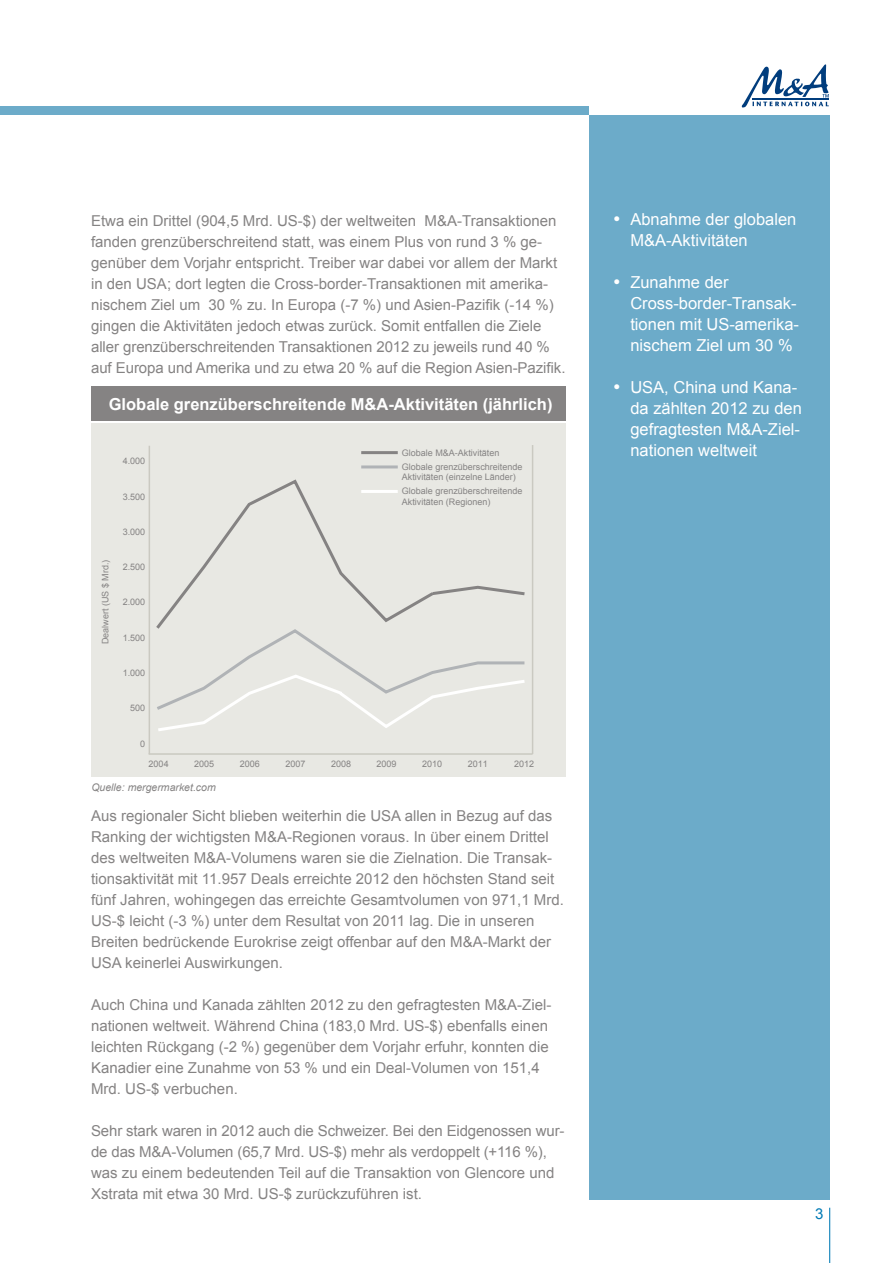
<style>
.page{position:relative;width:893px;height:1263px;background:#fff}
.page>*{position:absolute;margin:0;border:0;box-sizing:border-box;transform-origin:0 0}
.t1{font:16.5px/21px "Arial";color:#fff}
.t2{font:700 16.5px "Arial";color:#fff}
.t3{font:15px/21px "Arial";color:#858383}
.t4{font:900 15px "Arial";color:#fff}
.t5{font:15px "Arial";color:#007ab5}
.t6{font:italic 10.5px "Arial";color:#858383}
.t7{font:9px/13.6px "Arial";color:#858383}
</style>
<div class="page">
<div style="left:589px;top:115px;width:240px;height:1084px;background:#6cabc9"></div>
<div style="left:0;top:106px;width:589px;height:9px;background:#6cabc9"></div>
<hr style="left:829px;top:1208px;width:1px;height:55px;background:#007ab5">
<svg style="left:742px;top:64px;width:87px;height:44px"></svg>
<div style="left:91px;top:424px;width:475px;height:353px;background:#e8e8e3"></div>
<hr style="left:149px;top:753px;width:384px;height:2px;background:#cac9c1">
<hr style="left:532px;top:445px;width:1px;height:309px;background:#cac9c1">
<hr style="left:149px;top:446px;width:1px;height:308px;background:#cac9c1">
<div style="left:91px;top:387px;width:475px;height:34px;background:#858383"></div>
<svg style="left:157px;top:632px;width:368px;height:99px"></svg>
<svg style="left:156px;top:451px;width:369px;height:181px"></svg>
<hr style="left:361px;top:465px;width:37px;height:3px;background:#b0b3b6">
<hr style="left:361px;top:490px;width:37px;height:3px;background:#fff">
<p class="t3" style="left:91px;top:210px;width:476px">Etwa ein Drittel (904,5 Mrd. US-$) der weltweiten M&amp;A-Transaktionen fanden grenzüberschreitend statt, was einem Plus von rund 3 % ge&shy;genüber dem Vorjahr entspricht. Treiber war dabei vor allem der Markt in den USA; dort legten die Cross-border-Transaktionen mit amerika&shy;nischem Ziel um 30 % zu. In Europa (-7 %) und Asien-Pazifik (-14 %) gingen die Aktivitäten jedoch etwas zurück. Somit entfallen die Ziele aller grenzüberschreitenden Transaktionen 2012 zu jeweils rund 40 % auf Europa und Amerika und zu etwa 20 % auf die Region Asien-Pazifik.</p>
<p class="t2" style="left:109px;top:393px;width:445px">Globale grenzüberschreitende M&amp;A-Aktivitäten (jährlich)</p>
<p class="t7" style="left:99px;top:644px;width:86px;rotate:-90deg">Dealwert (US $ Mrd.)</p>
<p class="t7" style="left:123px;top:454px;width:24px">4.000</p>
<p class="t7" style="left:123px;top:490px;width:24px">3.500</p>
<p class="t7" style="left:123px;top:525px;width:24px">3.000</p>
<p class="t7" style="left:123px;top:560px;width:24px">2.500</p>
<p class="t7" style="left:123px;top:596px;width:24px">2.000</p>
<p class="t7" style="left:123px;top:631px;width:24px">1.500</p>
<p class="t7" style="left:123px;top:666px;width:24px">1.000</p>
<p class="t7" style="left:130px;top:701px;width:17px">500</p>
<p class="t7" style="left:140px;top:737px;width:7px">0</p>
<p class="t7" style="left:402px;top:446px;width:122px">Globale M&amp;A-Aktivitäten<br>Globale grenzüberschreitende</p>
<p class="t7" style="left:402px;top:470px;width:122px">Aktivitäten (einzelne Länder)<br>Globale grenzüberschreitende</p>
<p class="t7" style="left:402px;top:495px;width:90px">Aktivitäten (Regionen)</p>
<p class="t7" style="left:149px;top:758px;width:22px">2004</p>
<p class="t7" style="left:194px;top:758px;width:22px">2005</p>
<p class="t7" style="left:240px;top:758px;width:22px">2006</p>
<p class="t7" style="left:285px;top:758px;width:22px">2007</p>
<p class="t7" style="left:331px;top:758px;width:22px">2008</p>
<p class="t7" style="left:377px;top:758px;width:22px">2009</p>
<p class="t7" style="left:422px;top:758px;width:22px">2010</p>
<p class="t7" style="left:468px;top:758px;width:22px">2011</p>
<p class="t7" style="left:514px;top:758px;width:22px">2012</p>
<p class="t6" style="left:91px;top:780px;width:126px">Quelle: mergermarket.com</p>
<p class="t3" style="left:91px;top:805px;width:474px">Aus regionaler Sicht blieben weiterhin die USA allen in Bezug auf das Ranking der wichtigsten M&amp;A-Regionen voraus. In über einem Drittel des weltweiten M&amp;A-Volumens waren sie die Zielnation. Die Transak&shy;tionsaktivität mit 11.957 Deals erreichte 2012 den höchsten Stand seit fünf Jahren, wohingegen das erreichte Gesamtvolumen von 971,1 Mrd.<br>US-$ leicht (-3 %) unter dem Resultat von 2011 lag. Die in unseren Breiten bedrückende Eurokrise zeigt offenbar auf den M&amp;A-Markt der USA keinerlei Auswirkungen.</p>
<p class="t3" style="left:91px;top:994px;width:462px">Auch China und Kanada zählten 2012 zu den gefragtesten M&amp;A-Ziel&shy;nationen weltweit. Während China (183,0 Mrd. US-$) ebenfalls einen leichten Rückgang (-2 %) gegenüber dem Vorjahr erfuhr, konnten die Kanadier eine Zunahme von 53 % und ein Deal-Volumen von 151,4<br>Mrd. US-$ verbuchen.</p>
<p class="t3" style="left:91px;top:1120px;width:475px">Sehr stark waren in 2012 auch die Schweizer. Bei den Eidgenossen wur&shy;de das M&amp;A-Volumen (65,7 Mrd. US-$) mehr als verdoppelt (+116 %), was zu einem bedeutenden Teil auf die Transaktion von Glencore und Xstrata mit etwa 30 Mrd. US-$ zurückzuführen ist.</p>
<p class="t4" style="left:613px;top:208px;width:9px">•</p>
<p class="t4" style="left:613px;top:271px;width:9px">•</p>
<p class="t4" style="left:613px;top:376px;width:9px">•</p>
<p class="t1" style="left:630px;top:209px;width:168px">Abnahme der globalen<br>M&amp;A-Aktivitäten</p>
<p class="t1" style="left:630px;top:272px;width:170px">Zunahme der<br>Cross-border-Transak&shy;tionen mit US-amerika&shy;nischem Ziel um 30 %</p>
<p class="t1" style="left:630px;top:377px;width:173px">USA, China und Kana&shy;da zählten 2012 zu den gefragtesten M&amp;A-Ziel&shy;nationen weltweit</p>
<p class="t5" style="left:815px;top:1203px;width:10px">3</p>
</div>
